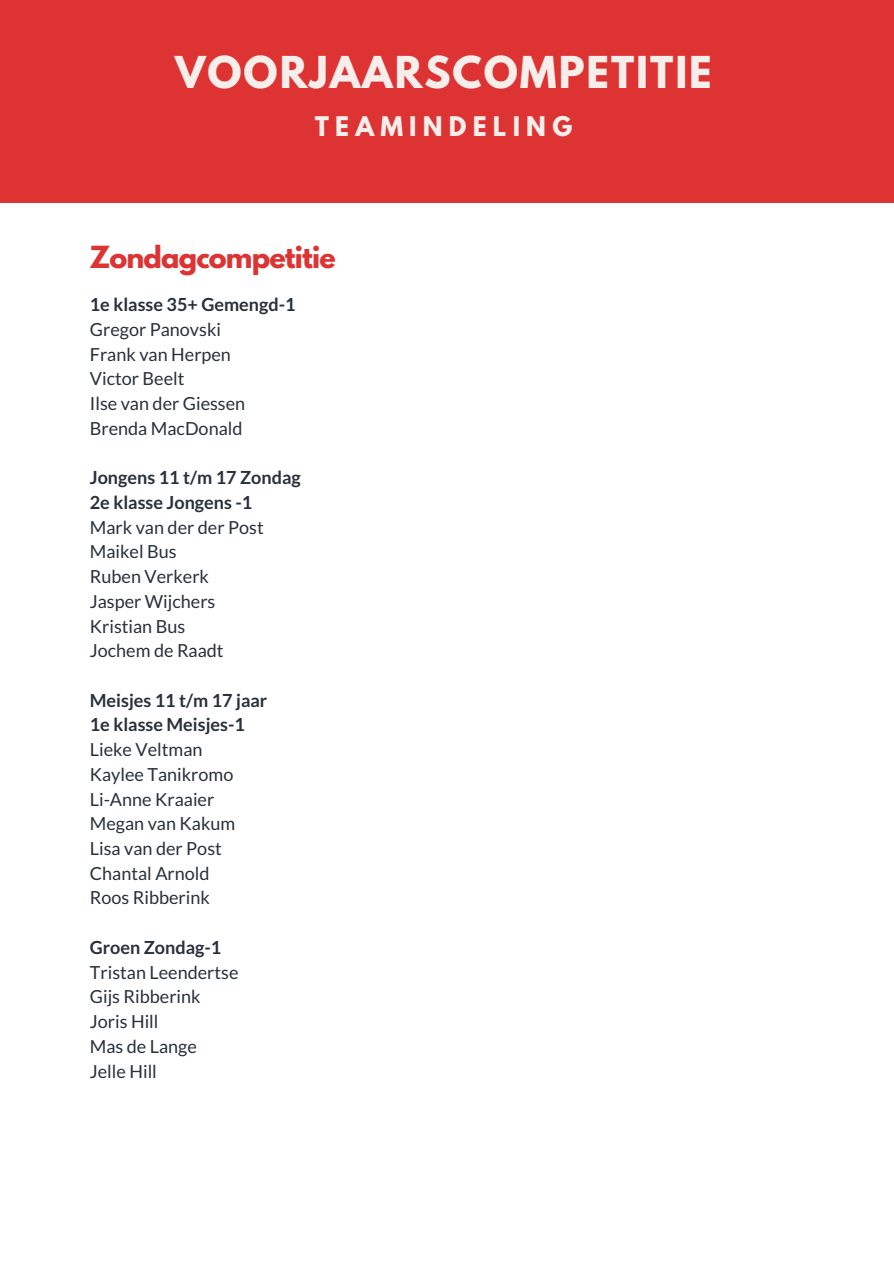
<style>
.page{position:relative;width:894px;height:1264px;background:#fff}
.page>*{position:absolute;margin:0;border:0;box-sizing:border-box;transform-origin:0 0}
.t1{font:700 38.85px "League Spartan";letter-spacing:.05em;color:#f5eeeb}
.t2{font:700 27px "League Spartan";letter-spacing:-.03em;color:#d33}
.t3{font:700 24px "League Spartan";letter-spacing:.26em;color:#f5eeeb}
.t4{font:18px/24.8px "Lato";color:#28303a}
.t5{font:700 18px/24.8px "Lato";color:#28303a}
</style>
<div class="page">
<div style="left:0;top:0;width:893px;height:203px;background:#d33"></div>
<h1 class="t1" style="left:175px;top:53px;width:538px">VOORJAARSCOMPETITIE</h1>
<h3 class="t3" style="left:314px;top:114px;width:259px">TEAMINDELING</h3>
<h2 class="t2" style="left:89px;top:243px;width:248px">Zondagcompetitie</h2>
<p class="t5" style="left:90px;top:292px;width:207px">1e klasse 35+ Gemengd-1</p>
<p class="t4" style="left:90px;top:316px;width:157px">Gregor Panovski<br>Frank van Herpen<br>Victor Beelt<br>Ilse van der Giessen<br>Brenda MacDonald</p>
<p class="t5" style="left:90px;top:465px;width:212px">Jongens 11 t/m 17 Zondag<br>2e klasse Jongens -1</p>
<p class="t4" style="left:90px;top:514px;width:175px">Mark van der der Post<br>Maikel Bus<br>Ruben Verkerk<br>Jasper Wijchers<br>Kristian Bus<br>Jochem de Raadt</p>
<p class="t5" style="left:90px;top:687px;width:179px">Meisjes 11 t/m 17 jaar<br>1e klasse Meisjes-1</p>
<p class="t4" style="left:90px;top:736px;width:147px">Lieke Veltman<br>Kaylee Tanikromo<br>Li-Anne Kraaier<br>Megan van Kakum<br>Lisa van der Post<br>Chantal Arnold<br>Roos Ribberink</p>
<p class="t5" style="left:90px;top:934px;width:133px">Groen Zondag-1</p>
<p class="t4" style="left:90px;top:959px;width:150px">Tristan Leendertse<br>Gijs Ribberink<br>Joris Hill<br>Mas de Lange<br>Jelle Hill</p>
</div>
